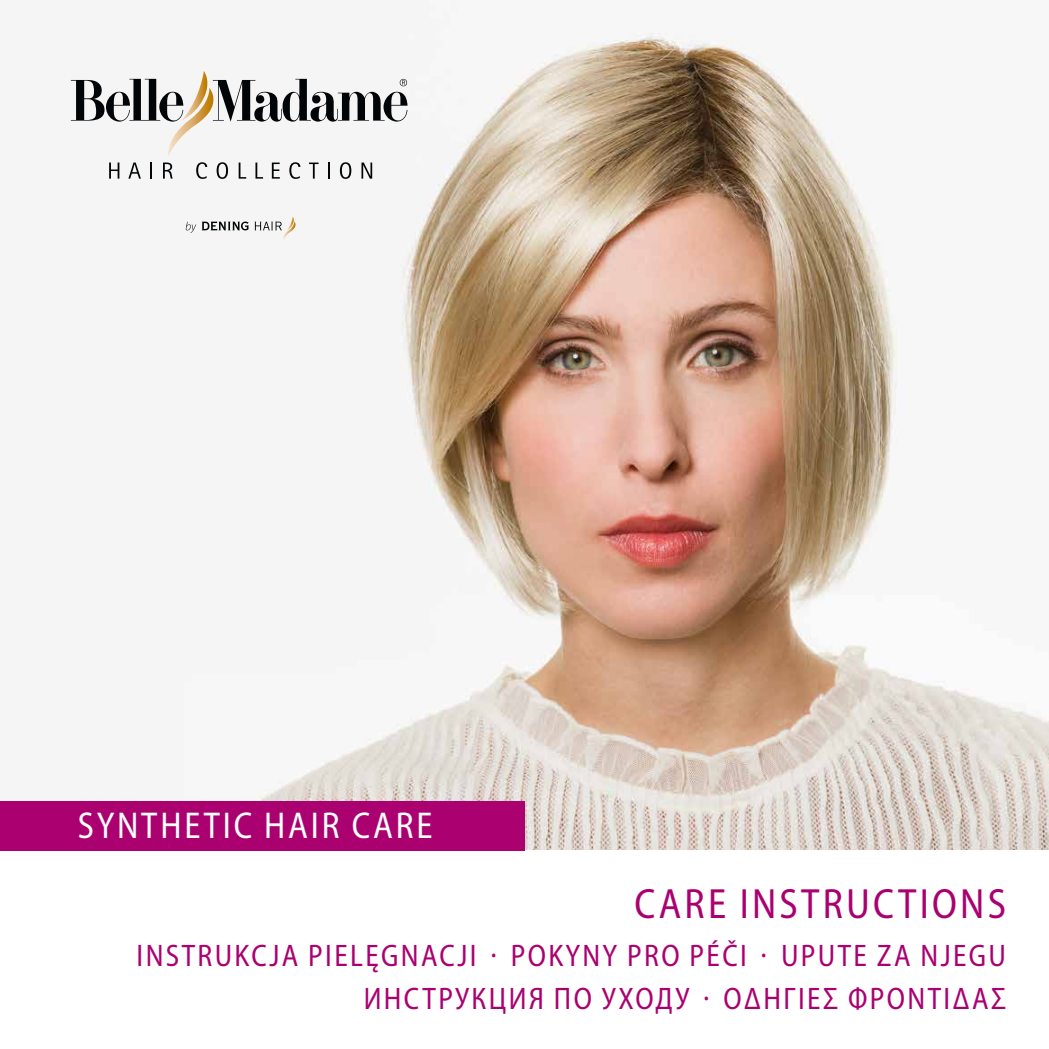
<style>
.page{position:relative;width:1049px;height:1049px;background:#fff}
.page>*{position:absolute;margin:0;border:0;box-sizing:border-box;transform-origin:0 0}
.t1{font:semi-condensed 42.5px "Myriad Pro";letter-spacing:.08em;color:#aa0070;scale:.95 1}
.t2{font:semi-condensed 37.5px "Myriad Pro";letter-spacing:.08em;color:#fff;scale:.95 1}
.t3{font:semi-condensed 31.25px/42.5px "Myriad Pro";letter-spacing:.08em;color:#aa0070;text-align:right;scale:.95 1}
</style>
<div class="page">
<img style="left:70px;top:33px;width:979px;height:817px">
<div style="left:0;top:801px;width:524px;height:49px;background:#aa0070"></div>
<svg style="left:186px;top:222px;width:10px;height:11px"></svg>
<svg style="left:202px;top:217px;width:94px;height:24px"></svg>
<svg style="left:109px;top:163px;width:10px;height:16px"></svg>
<svg style="left:128px;top:163px;width:13px;height:16px"></svg>
<svg style="left:150px;top:163px;width:2px;height:16px"></svg>
<svg style="left:163px;top:163px;width:10px;height:16px"></svg>
<svg style="left:196px;top:162px;width:11px;height:17px"></svg>
<svg style="left:217px;top:162px;width:11px;height:17px"></svg>
<svg style="left:239px;top:163px;width:7px;height:16px"></svg>
<svg style="left:255px;top:163px;width:8px;height:16px"></svg>
<svg style="left:272px;top:163px;width:8px;height:16px"></svg>
<svg style="left:289px;top:162px;width:11px;height:17px"></svg>
<svg style="left:309px;top:163px;width:9px;height:16px"></svg>
<svg style="left:328px;top:163px;width:2px;height:16px"></svg>
<svg style="left:340px;top:162px;width:11px;height:17px"></svg>
<svg style="left:361px;top:163px;width:11px;height:16px"></svg>
<svg style="left:71px;top:71px;width:336px;height:85px"></svg>
<p class="t2" style="left:78px;top:802px;width:375px">SYNTHETIC HAIR CARE</p>
<h1 class="t1" style="left:634px;top:877px;width:393px">CARE INSTRUCTIONS</h1>
<p class="t3" style="left:137px;top:934px;width:917px">INSTRUKCJA PIELĘGNACJI · POKYNY PRO PÉČI · UPUTE ZA NJEGU<br>ИНСТРУКЦИЯ ПО УХОДУ · ΟΔΗΓΊΕΣ ΦΡΟΝΤΊΔΑΣ</p>
</div>
